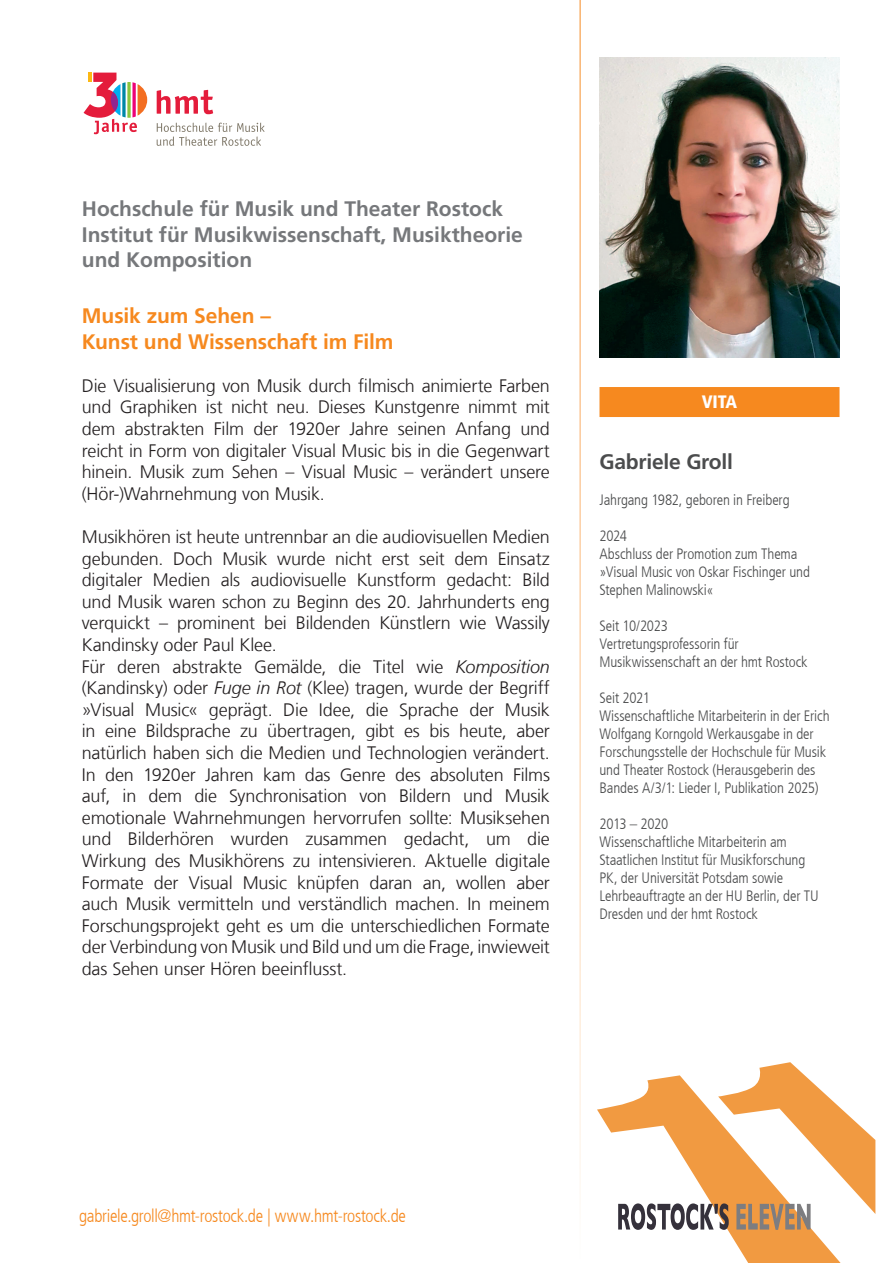
<style>
.page{position:relative;width:893px;height:1263px;background:#fff}
.page>*{position:absolute;margin:0;border:0;box-sizing:border-box;transform-origin:0 0}
.t1{font:700 21px/25.2px "Frutiger LT Com";color:#76787b}
.t2{font:700 21px/25.2px "Frutiger LT Com";letter-spacing:-.005em;color:#f6891f}
.t3{font:700 21px "Frutiger LT Com";letter-spacing:-.01em;color:#4b4c4d}
.t4{font:300 18px/21.6px "Frutiger LT Com";letter-spacing:-.01em;color:#231f20;text-align:justify}
.t5{font:300 condensed 18px "Frutiger LT Com";letter-spacing:-.015em;color:#f6891f}
.t6{font:900 condensed 18px "Frutiger LT Com";color:#fff}
.t7{font:300 condensed 15px/18px "Frutiger LT Com";letter-spacing:-.01em;color:#4b4c4d}
.s1{font-style:italic}
</style>
<div class="page">
<svg style="left:597px;top:1105px;width:244px;height:158px"></svg>
<svg style="left:618px;top:1062px;width:257px;height:168px"></svg>
<div style="left:599px;top:387px;width:240px;height:30px;background:#f6891f"></div>
<img style="left:599px;top:57px;width:240px;height:300px">
<svg style="left:157px;top:90px;width:56px;height:24px"></svg>
<svg style="left:157px;top:123px;width:108px;height:23px"></svg>
<svg style="left:84px;top:73px;width:63px;height:61px"></svg>
<p class="t1" style="left:82px;top:196px;width:443px">Hochschule für Musik und Theater Rostock<br>Institut für Musikwissenschaft, Musiktheorie und Komposition</p>
<p class="t2" style="left:82px;top:303px;width:313px">Musik zum Sehen –<br>Kunst und Wissenschaft im Film</p>
<p class="t4" style="left:82px;top:375px;width:470px">Die Visualisierung von Musik durch filmisch animierte Farben und Graphiken ist nicht neu. Dieses Kunstgenre nimmt mit dem abstrakten Film der 1920er Jahre seinen Anfang und reicht in Form von digitaler Visual Music bis in die Gegenwart hinein. Musik zum Sehen – Visual Music – verändert unsere (Hör-)Wahrnehmung von Musik.</p>
<p class="t4" style="left:82px;top:526px;width:470px;text-align:left">Musikhören ist heute untrennbar an die audiovisuellen Medien gebunden. Doch Musik wurde nicht erst seit dem Einsatz digitaler Medien als audiovisuelle Kunstform gedacht: Bild und Musik waren schon zu Beginn des 20. Jahrhunderts eng verquickt – prominent bei Bildenden Künstlern wie Wassily Kandinsky oder Paul Klee.<br>Für deren abstrakte Gemälde, die Titel wie <span class="s1">Komposition </span>(Kandinsky) oder <span class="s1">Fuge in Rot</span> (Klee) tragen, wurde der Begriff »Visual Music« geprägt. Die Idee, die Sprache der Musik in eine Bildsprache zu übertragen, gibt es bis heute, aber natürlich haben sich die Medien und Technologien verändert.<br>In den 1920er Jahren kam das Genre des absoluten Films auf, in dem die Synchronisation von Bildern und Musik emotionale Wahrnehmungen hervorrufen sollte: Musiksehen und Bilderhören wurden zusammen gedacht, um die Wirkung des Musikhörens zu intensivieren. Aktuelle digitale Formate der Visual Music knüpfen daran an, wollen aber auch Musik vermitteln und verständlich machen. In meinem Forschungsprojekt geht es um die unterschiedlichen Formate der Verbindung von Musik und Bild und um die Frage, inwieweit das Sehen unser Hören beeinflusst.</p>
<p class="t6" style="left:702px;top:391px;width:37px">VITA</p>
<p class="t3" style="left:599px;top:449px;width:135px">Gabriele Groll</p>
<p class="t7" style="left:599px;top:491px;width:192px">Jahrgang 1982, geboren in Freiberg</p>
<p class="t7" style="left:599px;top:527px;width:212px">2024<br>Abschluss der Promotion zum Thema »Visual Music von Oskar Fischinger und<br>Stephen Malinowski«</p>
<p class="t7" style="left:599px;top:617px;width:210px">Seit 10/2023<br>Vertretungsprofessorin für<br>Musikwissenschaft an der hmt Rostock</p>
<p class="t7" style="left:599px;top:689px;width:232px">Seit 2021<br>Wissenschaftliche Mitarbeiterin in der Erich Wolfgang Korngold Werkausgabe in der Forschungsstelle der Hochschule für Musik und Theater Rostock (Herausgeberin des Bandes A/3/1: Lieder I, Publikation 2025)</p>
<p class="t7" style="left:599px;top:815px;width:221px">2013 – 2020<br>Wissenschaftliche Mitarbeiterin am<br>Staatlichen Institut für Musikforschung<br>PK, der Universität Potsdam sowie<br>Lehrbeauftragte an der HU Berlin, der TU<br>Dresden und der hmt Rostock</p>
<p class="t5" style="left:79px;top:1204px;width:328px">gabriele.groll@hmt-rostock.de | www.hmt-rostock.de</p>
</div>
